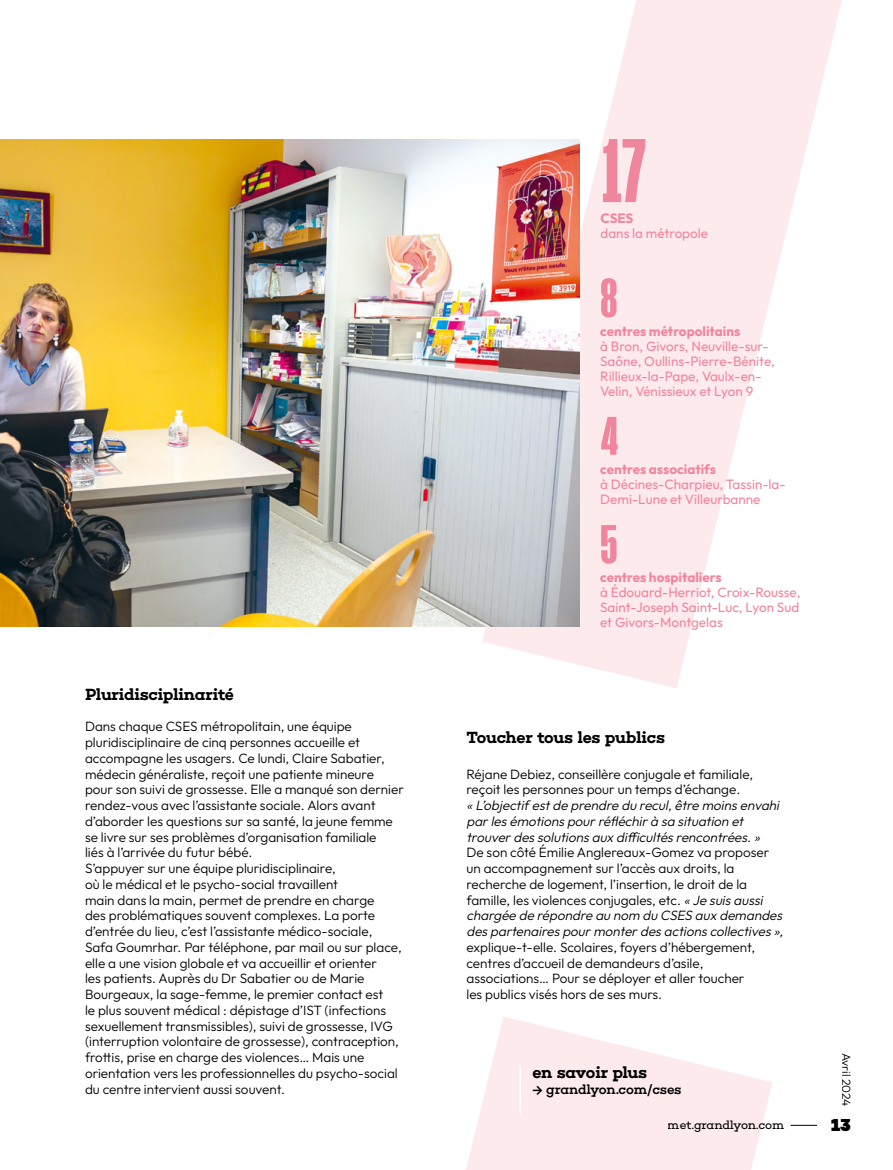
<style>
.page{position:relative;width:893px;height:1170px;background:#fff}
.page>*{position:absolute;margin:0;border:0;box-sizing:border-box;transform-origin:0 0}
.COURANT-_outfit{font:700 90px "Mango Grotesque";color:#f0869d}
.COURANT-_outfit-2{font:700 54px "Mango Grotesque";color:#f0869d}
.t1{font:900 18px "Choplin";color:#000}
.SOUS_TITRE{font:600 16.5px "Choplin";letter-spacing:-.02em;color:#000}
.COURANT-_outfit-3{font:600 16.5px "Choplin";letter-spacing:-.02em;color:#000}
.Texte-Courant-outfit{font:300 13.5px/15.8px "Outfit";color:#000}
.COURANT-_outfit-4{font:13.5px/15px "Outfit";color:#f0869d}
.COURANT-_outfit-5{font:500 13.5px "Choplin";letter-spacing:-.02em;color:#000}
.t2{font:12px "Choplin";letter-spacing:-.02em;color:#000}
.t3{font:300 12px "Outfit";color:#000}
.s1{font-weight:700}
.s2{font-style:italic}
</style>
<div class="page">
<svg style="left:466px;top:1017px;width:306px;height:152px;fill:#fdeaed"></svg>
<hr style="left:519px;top:1066px;width:2px;height:47px;background:#fff">
<svg style="left:482px;top:0;width:360px;height:688px;fill:#fdeaed"></svg>
<img style="left:0;top:139px;width:579px;height:487px">
<svg style="left:790px;top:1124px;width:27px;height:1px"></svg>
<h2 class="SOUS_TITRE" style="left:85px;top:684px;width:150px">Pluridisciplinarité</h2>
<p class="Texte-Courant-outfit" style="left:85px;top:718px;width:320px">Dans chaque CSES métropolitain, une équipe pluridisciplinaire de cinq personnes accueille et accompagne les usagers. Ce lundi, Claire Sabatier, médecin généraliste, reçoit une patiente mineure pour son suivi de grossesse. Elle a manqué son dernier rendez-vous avec l’assistante sociale. Alors avant d’aborder les questions sur sa santé, la jeune femme se livre sur ses problèmes d’organisation familiale<br>liés à l’arrivée du futur bébé.</p>
<p class="Texte-Courant-outfit" style="left:85px;top:860px;width:318px">S’appuyer sur une équipe pluridisciplinaire,<br>où le médical et le psycho-social travaillent<br>main dans la main, permet de prendre en charge<br>des problématiques souvent complexes. La porte d’entrée du lieu, c’est l’assistante médico-sociale, Safa Goumrhar. Par téléphone, par mail ou sur place, elle a une vision globale et va accueillir et orienter<br>les patients. Auprès du Dr Sabatier ou de Marie Bourgeaux, la sage-femme, le premier contact est<br>le plus souvent médical : dépistage d’IST (infections sexuellement transmissibles), suivi de grossesse, IVG (interruption volontaire de grossesse), contraception, frottis, prise en charge des violences… Mais une orientation vers les professionnelles du psycho-social du centre intervient aussi souvent.</p>
<p class="COURANT-_outfit" style="left:601px;top:130px;width:47px">17</p>
<p class="COURANT-_outfit-4" style="left:600px;top:210px;width:109px"><span class="s1">CSES<br></span>dans la métropole</p>
<p class="COURANT-_outfit-2" style="left:600px;top:273px;width:19px">8</p>
<p class="COURANT-_outfit-4" style="left:600px;top:323px;width:176px"><span class="s1">centres métropolitains<br></span>à Bron, Givors, Neuville-sur-<br>Saône, Oullins-Pierre-Bénite,<br>Rillieux-la-Pape, Vaulx-en-<br>Velin, Vénissieux et Lyon 9</p>
<p class="COURANT-_outfit-2" style="left:600px;top:411px;width:20px">4</p>
<p class="COURANT-_outfit-4" style="left:600px;top:461px;width:187px"><span class="s1">centres associatifs<br></span>à Décines-Charpieu, Tassin-la-<br>Demi-Lune et Villeurbanne</p>
<p class="COURANT-_outfit-2" style="left:600px;top:519px;width:19px">5</p>
<p class="COURANT-_outfit-4" style="left:600px;top:569px;width:202px"><span class="s1">centres hospitaliers<br></span>à Édouard-Herriot, Croix-Rousse,<br>Saint-Joseph Saint-Luc, Lyon Sud et Givors-Montgelas</p>
<h2 class="SOUS_TITRE" style="left:466px;top:727px;width:200px">Toucher tous les publics</h2>
<p class="Texte-Courant-outfit" style="left:466px;top:765px;width:321px">Réjane Debiez, conseillère conjugale et familiale, reçoit les personnes pour un temps d’échange.<br><span class="s2">« L’objectif estde prendre du recul,être moins envahi par les émotions pour réfléchir à sa situation et trouver des solutions aux difficultés rencontrées.»<br></span>De son côté Émilie Anglereaux-Gomez va proposer un accompagnement sur l’accès aux droits, la recherche de logement, l’insertion, le droit de la famille, les violences conjugales, etc. <span class="s2">« Je suis aussi chargée de répondre au nom du CSES aux demandes des partenaires pour monter des actions collectives », </span>explique-t-elle. Scolaires, foyers d’hébergement, centres d’accueil de demandeurs d’asile, associations… Pour se déployer et aller toucher<br>les publics visés hors de ses murs.</p>
<p class="COURANT-_outfit-3" style="left:532px;top:1062px;width:116px">en savoir plus</p>
<p class="COURANT-_outfit-5" style="left:532px;top:1080px;width:151px">→ grandlyon.com/cses</p>
<p class="t2" style="left:668px;top:1118px;width:118px">met.grandlyon.com</p>
<p class="t3" style="left:853px;top:1052px;width:55px;rotate:90deg">Avril 2024</p>
<h3 class="t1" style="left:830px;top:1114px;width:21px">13</h3>
</div>
